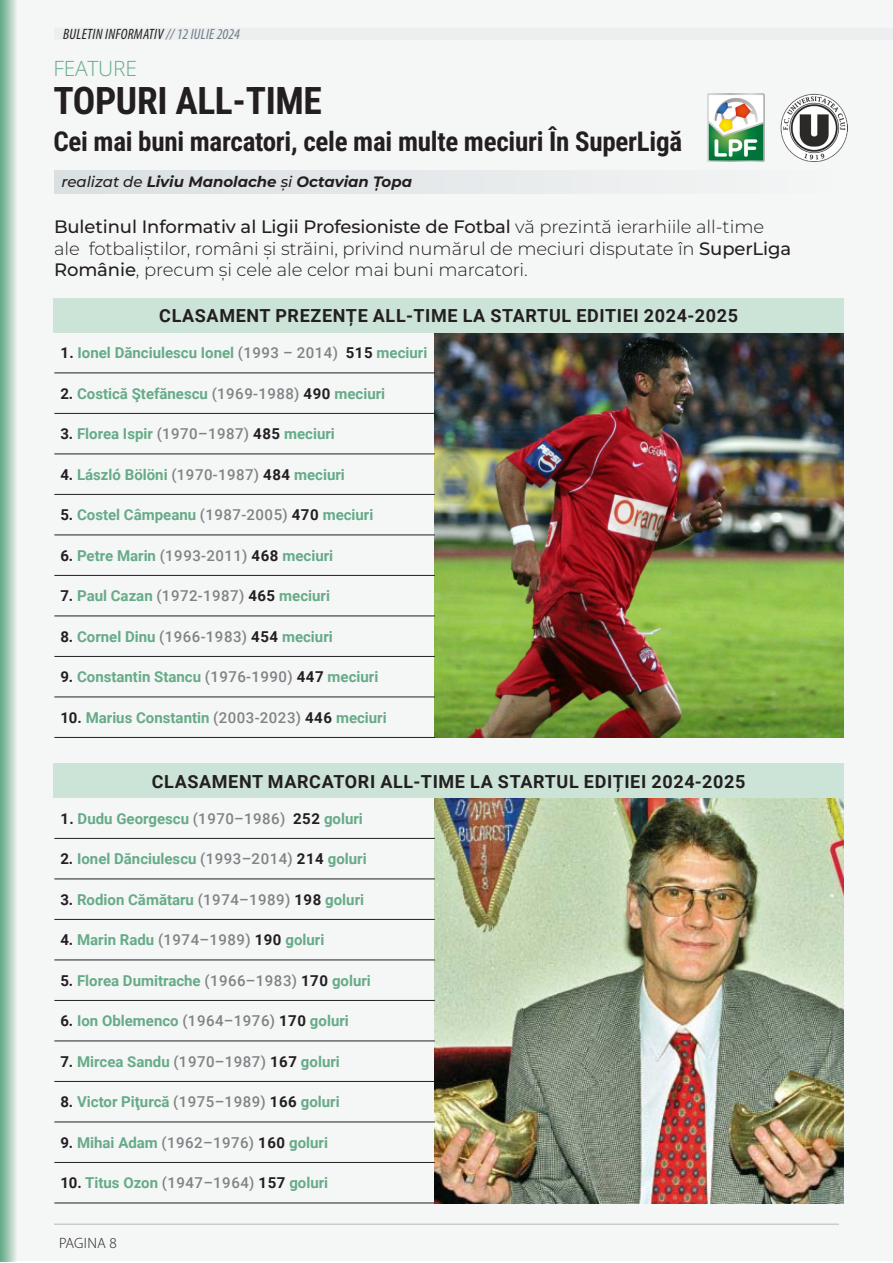
<style>
.page{position:relative;width:893px;height:1263px;background:#fff}
.page>*{position:absolute;margin:0;border:0;box-sizing:border-box;transform-origin:0 0}
.t1{font:700 37.5px "Roboto Condensed";letter-spacing:-.01em;color:#231f20}
.t2{font:700 27px "Roboto Condensed";letter-spacing:-.01em;color:#231f20}
.t3{font:300 21px "Open Sans";letter-spacing:-.01em;color:#66ab88}
.t4{font:300 18px/21.6px "Montserrat";letter-spacing:-.005em;color:#231f20}
.t5{font:700 18px "Roboto";letter-spacing:.035em;color:#231f20}
.t6{font:700 15px "Roboto";color:#66ab88}
.t7{font:italic 700 15px "Montserrat";color:#231f20}
.t8{font:italic condensed 15px "Myriad Pro";letter-spacing:.02em;color:#231f20}
.t9{font:300 15px "Myriad Pro";letter-spacing:.02em;color:#231f20}
.s1{color:#6c7d86}
.s2{font-weight:500}
.s3{color:#231f20}
.s4{font-weight:500;color:#808285}
</style>
<div class="page">
<div style="left:0;top:0;width:893px;height:1261px;background:#f5f6f6"></div>
<div style="left:54px;top:28px;width:839px;height:12px;background:#eceeef"></div>
<hr style="left:54px;top:1224px;width:785px;height:1px;background:#231f20">
<svg style="left:0;top:0;width:16px;height:1262px;background:#a0c9b4"></svg>
<div style="left:54px;top:171px;width:785px;height:23px;background:linear-gradient(to right,#d9dfe1,#f4f5f5)"></div>
<img style="left:780px;top:94px;width:68px;height:67px">
<img style="left:707px;top:94px;width:57px;height:67px">
<img style="left:435px;top:332px;width:409px;height:406px">
<img style="left:435px;top:798px;width:409px;height:405px">
<div style="left:53px;top:298px;width:791px;height:34px;background:#cce3d7"></div>
<div style="left:53px;top:764px;width:791px;height:34px;background:#cce3d7"></div>
<hr style="left:54px;top:454px;width:381px;height:1px;background:#231f20">
<hr style="left:54px;top:494px;width:381px;height:1px;background:#231f20">
<hr style="left:54px;top:535px;width:381px;height:1px;background:#231f20">
<hr style="left:54px;top:575px;width:381px;height:1px;background:#231f20">
<hr style="left:54px;top:616px;width:381px;height:1px;background:#231f20">
<hr style="left:54px;top:656px;width:381px;height:1px;background:#231f20">
<hr style="left:54px;top:697px;width:381px;height:1px;background:#231f20">
<hr style="left:54px;top:737px;width:381px;height:1px;background:#231f20">
<hr style="left:54px;top:373px;width:381px;height:1px;background:#231f20">
<hr style="left:54px;top:413px;width:381px;height:1px;background:#231f20">
<hr style="left:54px;top:919px;width:381px;height:1px;background:#231f20">
<hr style="left:54px;top:960px;width:381px;height:1px;background:#231f20">
<hr style="left:54px;top:1000px;width:381px;height:1px;background:#231f20">
<hr style="left:54px;top:1041px;width:381px;height:1px;background:#231f20">
<hr style="left:54px;top:1081px;width:381px;height:1px;background:#231f20">
<hr style="left:54px;top:1122px;width:381px;height:1px;background:#231f20">
<hr style="left:54px;top:1162px;width:381px;height:1px;background:#231f20">
<hr style="left:54px;top:1203px;width:381px;height:1px;background:#231f20">
<hr style="left:54px;top:838px;width:381px;height:1px;background:#231f20">
<hr style="left:54px;top:879px;width:381px;height:1px;background:#231f20">
<p class="t8" style="left:63px;top:25px;width:178px">BULETIN INFORMATIV <span class="s1">// 12 IULIE 2024</span></p>
<p class="t3" style="left:53px;top:54px;width:85px">FEATURE</p>
<p class="t1" style="left:53px;top:74px;width:270px">TOPURI ALL-TIME</p>
<p class="t2" style="left:53px;top:123px;width:630px">Cei mai buni marcatori, cele mai multe meciuri În SuperLigă</p>
<p class="t7" style="left:61px;top:171px;width:352px"><span class="s2">realizat de</span> Liviu Manolache <span class="s2">și</span> Octavian Țopa</p>
<p class="t4" style="left:54px;top:215px;width:739px"><span class="s2">Buletinul Informativ al Ligii Profesioniste de Fotbal</span> vă prezintă ierarhiile all-time ale fotbaliștilor, români și străini, privind numărul de meciuri disputate în <span class="s2">SuperLiga<br>Românie</span>, precum și cele ale celor mai buni marcatori.</p>
<p class="t5" style="left:159px;top:303px;width:580px">CLASAMENT PREZENȚE ALL-TIME LA STARTUL EDITIEI 2024-2025</p>
<p class="t6" style="left:61px;top:342px;width:368px"><span class="s3">1.</span> Ionel Dănciulescu Ionel <span class="s4">(1993 – 2014)</span> <span class="s3">515</span> meciuri</p>
<p class="t6" style="left:60px;top:383px;width:326px"><span class="s3">2.</span> Costică Ştefănescu <span class="s4">(1969-1988)</span> <span class="s3">490</span> meciuri</p>
<p class="t6" style="left:60px;top:423px;width:276px"><span class="s3">3.</span> Florea Ispir <span class="s4">(1970–1987)</span> <span class="s3">485</span> meciuri</p>
<p class="t6" style="left:60px;top:464px;width:286px"><span class="s3">4.</span> László Bölöni <span class="s4">(1970-1987)</span> <span class="s3">484</span> meciuri</p>
<p class="t6" style="left:60px;top:504px;width:315px"><span class="s3">5.</span> Costel Câmpeanu <span class="s4">(1987-2005)</span> <span class="s3">470</span> meciuri</p>
<p class="t6" style="left:60px;top:545px;width:274px"><span class="s3">6.</span> Petre Marin <span class="s4">(1993-2011)</span> <span class="s3">468</span> meciuri</p>
<p class="t6" style="left:60px;top:585px;width:271px"><span class="s3">7.</span> Paul Cazan <span class="s4">(1972-1987)</span> <span class="s3">465</span> meciuri</p>
<p class="t6" style="left:60px;top:626px;width:274px"><span class="s3">8.</span> Cornel Dinu <span class="s4">(1966-1983)</span> <span class="s3">454</span> meciuri</p>
<p class="t6" style="left:60px;top:666px;width:319px"><span class="s3">9.</span> Constantin Stancu <span class="s4">(1976-1990)</span> <span class="s3">447</span> meciuri</p>
<p class="t6" style="left:60px;top:707px;width:328px"><span class="s3">10.</span> Marius Constantin <span class="s4">(2003-2023)</span> <span class="s3">446</span> meciuri</p>
<p class="t5" style="left:152px;top:768px;width:595px">CLASAMENT MARCATORI ALL-TIME LA STARTUL EDIȚIEI 2024-2025</p>
<p class="t6" style="left:61px;top:808px;width:304px"><span class="s3">1.</span> Dudu Georgescu <span class="s4">(1970–1986)</span> <span class="s3">252</span> goluri</p>
<p class="t6" style="left:60px;top:848px;width:308px"><span class="s3">2.</span> Ionel Dănciulescu <span class="s4">(1993–2014)</span> <span class="s3">214</span> goluri</p>
<p class="t6" style="left:60px;top:889px;width:305px"><span class="s3">3.</span> Rodion Cămătaru <span class="s4">(1974–1989)</span> <span class="s3">198</span> goluri</p>
<p class="t6" style="left:60px;top:929px;width:266px"><span class="s3">4.</span> Marin Radu <span class="s4">(1974–1989)</span> <span class="s3">190</span> goluri</p>
<p class="t6" style="left:60px;top:970px;width:312px"><span class="s3">5.</span> Florea Dumitrache <span class="s4">(1966–1983)</span> <span class="s3">170</span> goluri</p>
<p class="t6" style="left:60px;top:1010px;width:290px"><span class="s3">6.</span> Ion Oblemenco <span class="s4">(1964–1976)</span> <span class="s3">170</span> goluri</p>
<p class="t6" style="left:60px;top:1051px;width:281px"><span class="s3">7.</span> Mircea Sandu <span class="s4">(1970–1987)</span> <span class="s3">167</span> goluri</p>
<p class="t6" style="left:60px;top:1091px;width:281px"><span class="s3">8.</span> Victor Piţurcă <span class="s4">(1975–1989)</span> <span class="s3">166</span> goluri</p>
<p class="t6" style="left:60px;top:1132px;width:269px"><span class="s3">9.</span> Mihai Adam <span class="s4">(1962–1976)</span> <span class="s3">160</span> goluri</p>
<p class="t6" style="left:60px;top:1172px;width:269px"><span class="s3">10.</span> Titus Ozon <span class="s4">(1947–1964)</span> <span class="s3">157</span> goluri</p>
<p class="t9" style="left:59px;top:1234px;width:59px">PAGINA 8</p>
</div>
